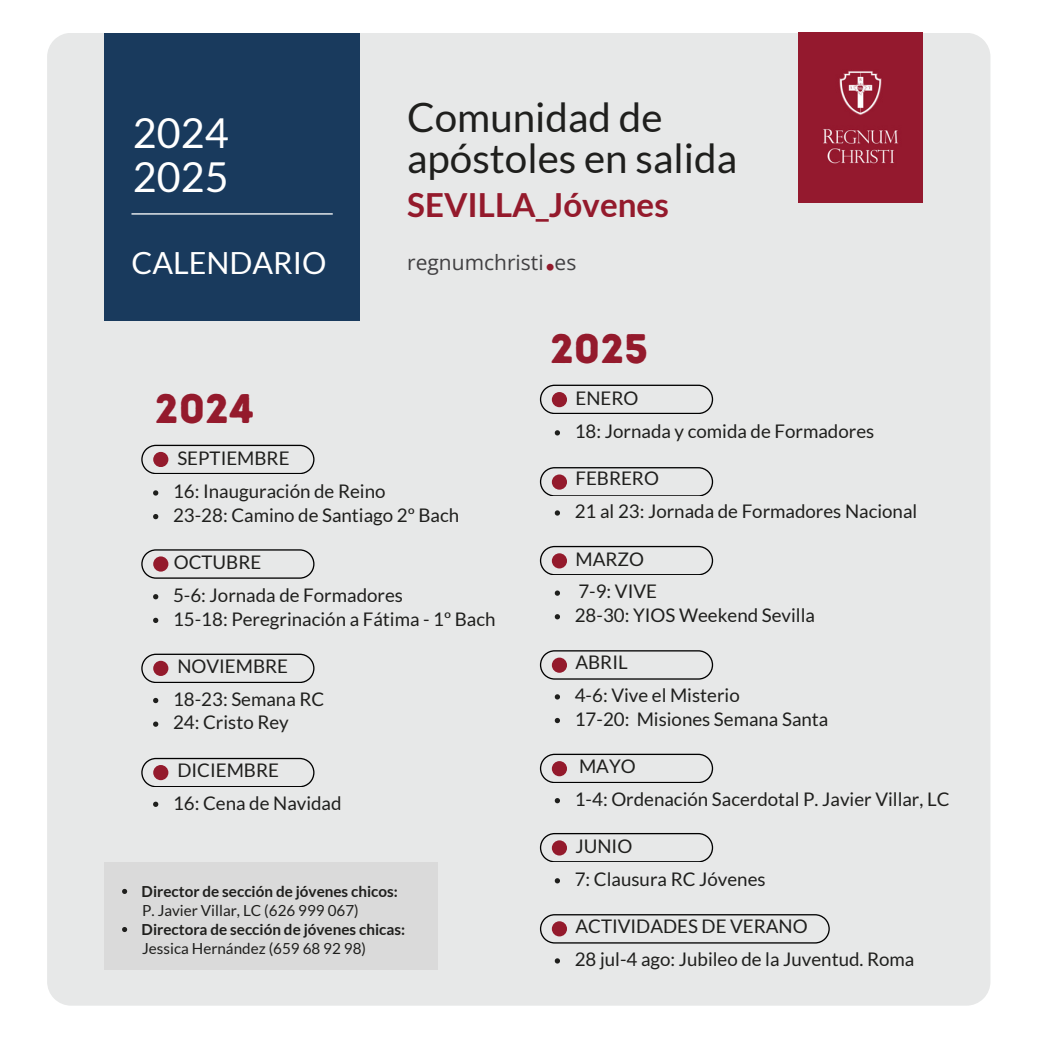
<style>
.page{position:relative;width:1043px;height:1043px;background:#fff}
.page>*{position:absolute;margin:0;border:0;box-sizing:border-box;transform-origin:0 0}
.t1{font:41.3px/44.1px "Lato";color:#fff}
.t2{font:41.3px "Intro Rust Base";color:#941a2c}
.t3{font:40.25px/40.6px "Lato";color:#1f1f1d}
.t4{font:700 33.25px "Lato";color:#941a2c}
.t5{font:30.45px "Lato";color:#fff}
.t6{font:21px "Open Sans";color:#414042}
.t7{font:19.07px "Helvetica Neue LT 55 Rm";color:#941a2c}
.t8{font:18.72px "Lato";color:#1f1f1d}
.t9{font:700 15.22px "Lato";color:#1f1f1d}
.t10{font:15.22px "Lato";color:#1f1f1d}
</style>
<div class="page">
<div style="left:47px;top:33px;width:943px;height:972px;background:#e7e8e8"></div>
<div style="left:104px;top:33px;width:256px;height:287px;background:#193a5d"></div>
<hr style="left:131px;top:213px;width:201px;height:1px;background:#fff">
<img style="left:798px;top:33px;width:124px;height:169px">
<svg style="left:153px;top:490px;width:5px;height:5px"></svg>
<svg style="left:153px;top:514px;width:5px;height:5px"></svg>
<svg style="left:153px;top:594px;width:5px;height:5px"></svg>
<svg style="left:153px;top:617px;width:5px;height:5px"></svg>
<svg style="left:153px;top:697px;width:5px;height:6px"></svg>
<svg style="left:153px;top:721px;width:5px;height:5px"></svg>
<svg style="left:153px;top:801px;width:5px;height:5px"></svg>
<svg style="left:554px;top:430px;width:6px;height:5px"></svg>
<svg style="left:554px;top:510px;width:6px;height:5px"></svg>
<svg style="left:554px;top:590px;width:6px;height:5px"></svg>
<svg style="left:554px;top:614px;width:6px;height:5px"></svg>
<svg style="left:554px;top:694px;width:6px;height:5px"></svg>
<svg style="left:554px;top:717px;width:6px;height:6px"></svg>
<svg style="left:554px;top:797px;width:6px;height:6px"></svg>
<svg style="left:554px;top:877px;width:6px;height:6px"></svg>
<svg style="left:554px;top:958px;width:6px;height:5px"></svg>
<div style="left:104px;top:862px;width:334px;height:107px;background:#dadada"></div>
<svg style="left:122px;top:888px;width:5px;height:5px"></svg>
<svg style="left:122px;top:927px;width:5px;height:4px"></svg>
<svg style="left:141px;top:444px;width:173px;height:29px;background:#d8d8d8"></svg>
<svg style="left:539px;top:384px;width:174px;height:29px;background:#d7d8d8"></svg>
<svg style="left:141px;top:653px;width:173px;height:29px;background:#d7d7d7"></svg>
<svg style="left:539px;top:545px;width:174px;height:29px;background:#d8d9d9"></svg>
<svg style="left:539px;top:650px;width:174px;height:29px;background:#d4d4d4"></svg>
<svg style="left:539px;top:753px;width:174px;height:29px;background:#d7d8d8"></svg>
<svg style="left:539px;top:832px;width:174px;height:29px;background:#d8d9d9"></svg>
<svg style="left:539px;top:913px;width:290px;height:29px;background:#dadbdb"></svg>
<svg style="left:141px;top:549px;width:173px;height:29px;background:#d4d5d5"></svg>
<svg style="left:539px;top:467px;width:174px;height:29px;background:#d3d4d4"></svg>
<svg style="left:141px;top:757px;width:173px;height:29px;background:#d8d9d9"></svg>
<div style="left:153px;top:452px;width:15px;height:15px;background:#941a2c;border-radius:50%"></div>
<div style="left:551px;top:392px;width:16px;height:15px;background:#941a2c;border-radius:50%"></div>
<div style="left:153px;top:660px;width:15px;height:15px;background:#941a2c;border-radius:50%"></div>
<div style="left:551px;top:553px;width:16px;height:15px;background:#941a2c;border-radius:50%"></div>
<div style="left:551px;top:657px;width:16px;height:15px;background:#941a2c;border-radius:50%"></div>
<svg style="left:551px;top:760px;width:16px;height:16px"></svg>
<div style="left:551px;top:840px;width:16px;height:15px;background:#941a2c;border-radius:50%"></div>
<svg style="left:551px;top:920px;width:16px;height:16px"></svg>
<div style="left:153px;top:556px;width:15px;height:15px;background:#941a2c;border-radius:50%"></div>
<div style="left:551px;top:474px;width:16px;height:15px;background:#941a2c;border-radius:50%"></div>
<div style="left:153px;top:764px;width:15px;height:16px;background:#941a2c;border-radius:50%"></div>
<h1 class="t1" style="left:133px;top:110px;width:97px">2024<br>2025</h1>
<p class="t3" style="left:407px;top:96px;width:331px">Comunidad de apóstoles en salida</p>
<h4 class="t4" style="left:407px;top:184px;width:263px">SEVILLA_Jóvenes</h4>
<h2 class="t5" style="left:131px;top:243px;width:196px">CALENDARIO</h2>
<h1 class="t6" style="left:407px;top:248px;width:138px">regnumchristi</h1>
<h3 class="t7" style="left:545px;top:259px;width:11px">•</h3>
<h1 class="t6" style="left:554px;top:248px;width:23px">es</h1>
<h6 class="t2" style="left:155px;top:383px;width:101px">2024</h6>
<h1 class="t8" style="left:177px;top:447px;width:114px">SEPTIEMBRE</h1>
<h1 class="t8" style="left:173px;top:479px;width:214px">16: Inauguración de Reino</h1>
<p class="t8" style="left:173px;top:503px;width:287px">23-28: Camino de Santiago 2º Bach</p>
<h5 class="t8" style="left:174px;top:550px;width:89px">OCTUBRE</h5>
<p class="t8" style="left:173px;top:583px;width:231px">5-6: Jornada de Formadores</p>
<p class="t8" style="left:173px;top:607px;width:324px">15-18: Peregrinación a Fátima - 1º Bach</p>
<h5 class="t8" style="left:177px;top:654px;width:112px">NOVIEMBRE</h5>
<p class="t8" style="left:173px;top:687px;width:153px">18-23: Semana RC</p>
<p class="t8" style="left:173px;top:710px;width:117px">24: Cristo Rey</p>
<h5 class="t8" style="left:177px;top:758px;width:103px">DICIEMBRE</h5>
<p class="t8" style="left:173px;top:790px;width:170px">16: Cena de Navidad</p>
<p class="t9" style="left:142px;top:881px;width:258px">Director de sección de jóvenes chicos:</p>
<h5 class="t10" style="left:142px;top:900px;width:218px">P. Javier Villar, LC (626 999 067)</h5>
<p class="t9" style="left:142px;top:919px;width:265px">Directora de sección de jóvenes chicas:</p>
<p class="t10" style="left:142px;top:938px;width:225px">Jessica Hernández (659 68 92 98)</p>
<h5 class="t2" style="left:550px;top:323px;width:100px">2025</h5>
<p class="t8" style="left:575px;top:386px;width:64px">ENERO</p>
<h5 class="t8" style="left:574px;top:419px;width:301px">18: Jornada y comida de Formadores</h5>
<p class="t8" style="left:575px;top:467px;width:85px">FEBRERO</p>
<p class="t8" style="left:574px;top:499px;width:344px">21 al 23: Jornada de Formadores Nacional</p>
<p class="t8" style="left:575px;top:547px;width:70px">MARZO</p>
<p class="t8" style="left:578px;top:579px;width:80px">7-9: VIVE</p>
<p class="t8" style="left:574px;top:603px;width:242px">28-30: YIOS Weekend Sevilla</p>
<p class="t8" style="left:575px;top:650px;width:54px">ABRIL</p>
<p class="t8" style="left:574px;top:683px;width:166px">4-6: Vive el Misterio</p>
<p class="t8" style="left:574px;top:707px;width:255px">17-20: Misiones Semana Santa</p>
<p class="t8" style="left:579px;top:754px;width:58px">MAYO</p>
<h5 class="t8" style="left:574px;top:787px;width:376px">1-4: Ordenación Sacerdotal P. Javier Villar, LC</h5>
<p class="t8" style="left:575px;top:834px;width:58px">JUNIO</p>
<h5 class="t8" style="left:574px;top:867px;width:192px">7: Clausura RC Jóvenes</h5>
<h5 class="t8" style="left:575px;top:914px;width:234px">ACTIVIDADES DE VERANO</h5>
<p class="t8" style="left:574px;top:947px;width:341px">28 jul-4 ago: Jubileo de la Juventud. Roma</p>
</div>
